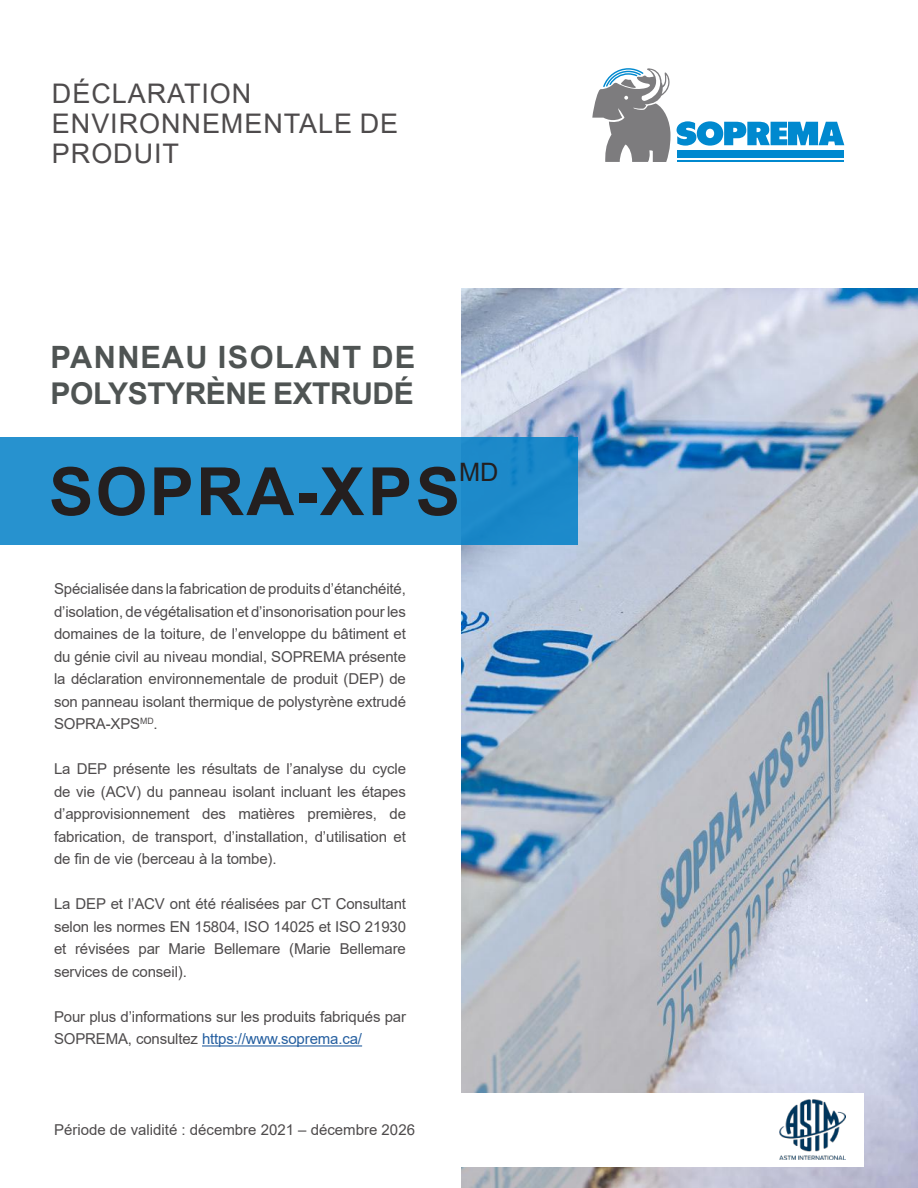
<style>
.page{position:relative;width:918px;height:1188px;background:#fff}
.page>*{position:absolute;margin:0;border:0;box-sizing:border-box;transform-origin:0 0}
.t1{font:700 66.6px "Arial";letter-spacing:.035em;color:#241f1f}
.t2{font:700 30.75px "Arial";letter-spacing:.045em;color:#4f5453}
.t3{font:700 30px "Arial";letter-spacing:-.015em;color:#4f5453}
.t4{font:27px/30px "Arial";letter-spacing:.035em;color:#4e4b4c}
.t5{font:25.35px "Arial";color:#241f1f}
.t6{font:15px/22.5px "Arial";letter-spacing:-.01em;color:#4e4b4c;text-align:justify}
.s1{color:#255fa0}
</style>
<div class="page">
<img style="left:461px;top:288px;width:457px;height:900px">
<div style="left:0;top:437px;width:578px;height:108px;background:linear-gradient(to right,#2b95d1,#1e8bcb)"></div>
<div style="left:0;top:1093px;width:864px;height:73px;background:#fff"></div>
<hr style="left:202px;top:1045px;width:160px;height:2px;background:#255fa0">
<img style="left:780px;top:1099px;width:65px;height:60px">
<div style="left:677px;top:151px;width:167px;height:7px;background:#0089cf"></div>
<hr style="left:677px;top:161px;width:167px;height:1px;background:#0089cf">
<svg style="left:677px;top:121px;width:167px;height:25px"></svg>
<svg style="left:592px;top:68px;width:79px;height:94px"></svg>
<h3 class="t4" style="left:52px;top:79px;width:348px">DÉCLARATION<br>ENVIRONNEMENTALE DE<br>PRODUIT</h3>
<h2 class="t2" style="left:51px;top:336px;width:366px">PANNEAU ISOLANT DE</h2>
<h3 class="t3" style="left:51px;top:373px;width:365px">POLYSTYRÈNE EXTRUDÉ</h3>
<h3 class="t5" style="left:459px;top:454px;width:41px">MD</h3>
<h1 class="t1" style="left:49px;top:445px;width:413px">SOPRA-XPS</h1>
<p class="t6" style="left:54px;top:578px;width:354px">Spécialisée dans la fabrication de produits d’étanchéité, d’isolation, de végétalisation et d’insonorisation pour les domaines de la toiture, de l’enveloppe du bâtiment et du génie civil au niveau mondial, SOPREMA présente la déclaration environnementale de produit (DEP) de son panneau isolant thermique de polystyrène extrudé SOPRA-XPS<sup>MD</sup>.</p>
<p class="t6" style="left:54px;top:758px;width:354px">La DEP présente les résultats de l’analyse du cycle de vie (ACV) du panneau isolant incluant les étapes d’approvisionnement des matières premières, de fabrication, de transport, d’installation, d’utilisation et de fin de vie (berceau à la tombe).</p>
<p class="t6" style="left:54px;top:893px;width:354px">La DEP et l’ACV ont été réalisées par CT Consultant selon les normes EN 15804, ISO 14025 et ISO 21930 et révisées par Marie Bellemare (Marie Bellemare services de conseil).</p>
<p class="t6" style="left:54px;top:1005px;width:354px">Pour plus d’informations sur les produits fabriqués par<br>SOPREMA, consultez <span class="s1">https://www.soprema.ca/</span></p>
<p class="t6" style="left:54px;top:1118px;width:363px">Période de validité : décembre 2021 – décembre 2026</p>
</div>
